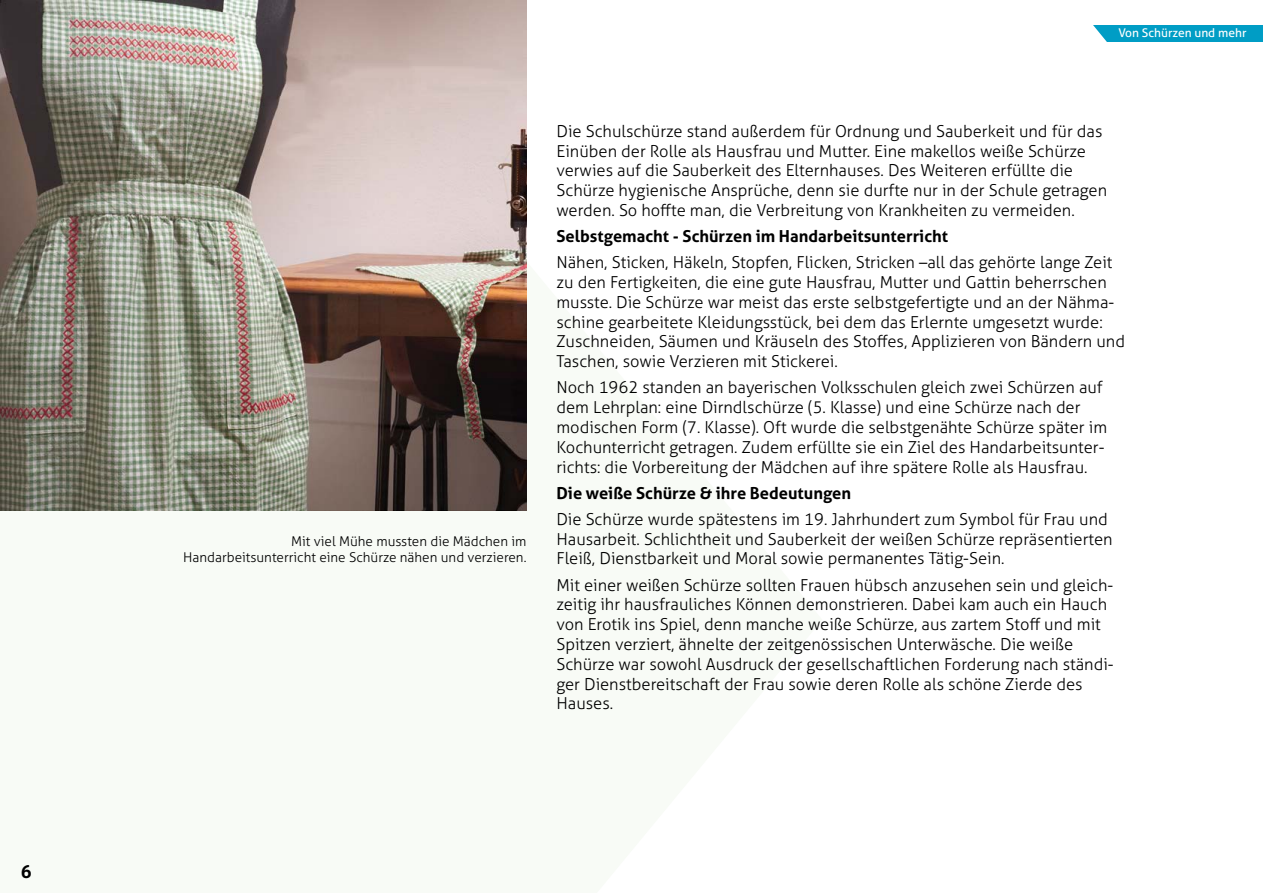
<style>
.page{position:relative;width:1263px;height:893px;background:#fff}
.page>*{position:absolute;margin:0;border:0;box-sizing:border-box;transform-origin:0 0}
.t1{font:700 18px "Aller";color:#000}
.t2{font:300 16.5px/19.8px "Aller";color:#000}
.t3{font:700 16.5px "Aller";color:#000}
.t4{font:300 13.5px/16.2px "Aller";color:#000;text-align:right}
.t5{font:12px "Aller";color:#fff}
</style>
<div class="page">
<div style="left:1086px;top:25px;width:177px;height:16px;background:#009dc5"></div>
<svg style="left:1086px;top:25px;width:24px;height:17px"></svg>
<img style="left:0;top:0;width:526px;height:510px">
<p class="t1" style="left:21px;top:860px;width:12px">6</p>
<p class="t5" style="left:1118px;top:25px;width:130px">Von Schürzen und mehr</p>
<p class="t4" style="left:183px;top:533px;width:345px">Mit viel Mühe mussten die Mädchen im<br>Handarbeitsunterricht eine Schürze nähen und verzieren.</p>
<p class="t2" style="left:556px;top:121px;width:552px">Die Schulschürze stand außerdem für Ordnung und Sauberkeit und für das Einüben der Rolle als Hausfrau und Mutter. Eine makellos weiße Schürze verwies auf die Sauberkeit des Elternhauses. Des Weiteren erfüllte die Schürze hygienische Ansprüche, denn sie durfte nur in der Schule getragen werden. So hoffte man, die Verbreitung von Krankheiten zu vermeiden.</p>
<p class="t3" style="left:556px;top:226px;width:393px">Selbstgemacht - Schürzen im Handarbeitsunterricht</p>
<p class="t2" style="left:556px;top:253px;width:570px">Nähen, Sticken, Häkeln, Stopfen, Flicken, Stricken –all das gehörte lange Zeit zu den Fertigkeiten, die eine gute Hausfrau, Mutter und Gattin beherrschen musste. Die Schürze war meist das erste selbstgefertigte und an der Nähma&shy;schine gearbeitete Kleidungsstück, bei dem das Erlernte umgesetzt wurde:<br>Zuschneiden, Säumen und Kräuseln des Stoffes, Applizieren von Bändern und Taschen, sowie Verzieren mit Stickerei.</p>
<p class="t2" style="left:556px;top:378px;width:552px">Noch 1962 standen an bayerischen Volksschulen gleich zwei Schürzen auf dem Lehrplan: eine Dirndlschürze (5. Klasse) und eine Schürze nach der modischen Form (7. Klasse). Oft wurde die selbstgenähte Schürze später im Kochunterricht getragen. Zudem erfüllte sie ein Ziel des Handarbeitsunter&shy;richts: die Vorbereitung der Mädchen auf ihre spätere Rolle als Hausfrau.</p>
<p class="t3" style="left:556px;top:483px;width:296px">Die weiße Schürze &amp; ihre Bedeutungen</p>
<p class="t2" style="left:556px;top:509px;width:558px">Die Schürze wurde spätestens im 19. Jahrhundert zum Symbol für Frau und<br>Hausarbeit. Schlichtheit und Sauberkeit der weißen Schürze repräsentierten<br>Fleiß, Dienstbarkeit und Moral sowie permanentes Tätig-Sein.</p>
<p class="t2" style="left:556px;top:575px;width:559px">Mit einer weißen Schürze sollten Frauen hübsch anzusehen sein und gleich&shy;zeitig ihr hausfrauliches Können demonstrieren. Dabei kam auch ein Hauch von Erotik ins Spiel, denn manche weiße Schürze, aus zartem Stoff und mit Spitzen verziert, ähnelte der zeitgenössischen Unterwäsche. Die weiße Schürze war sowohl Ausdruck der gesellschaftlichen Forderung nach ständi&shy;ger Dienstbereitschaft der Frau sowie deren Rolle als schöne Zierde des Hauses.</p>
</div>
